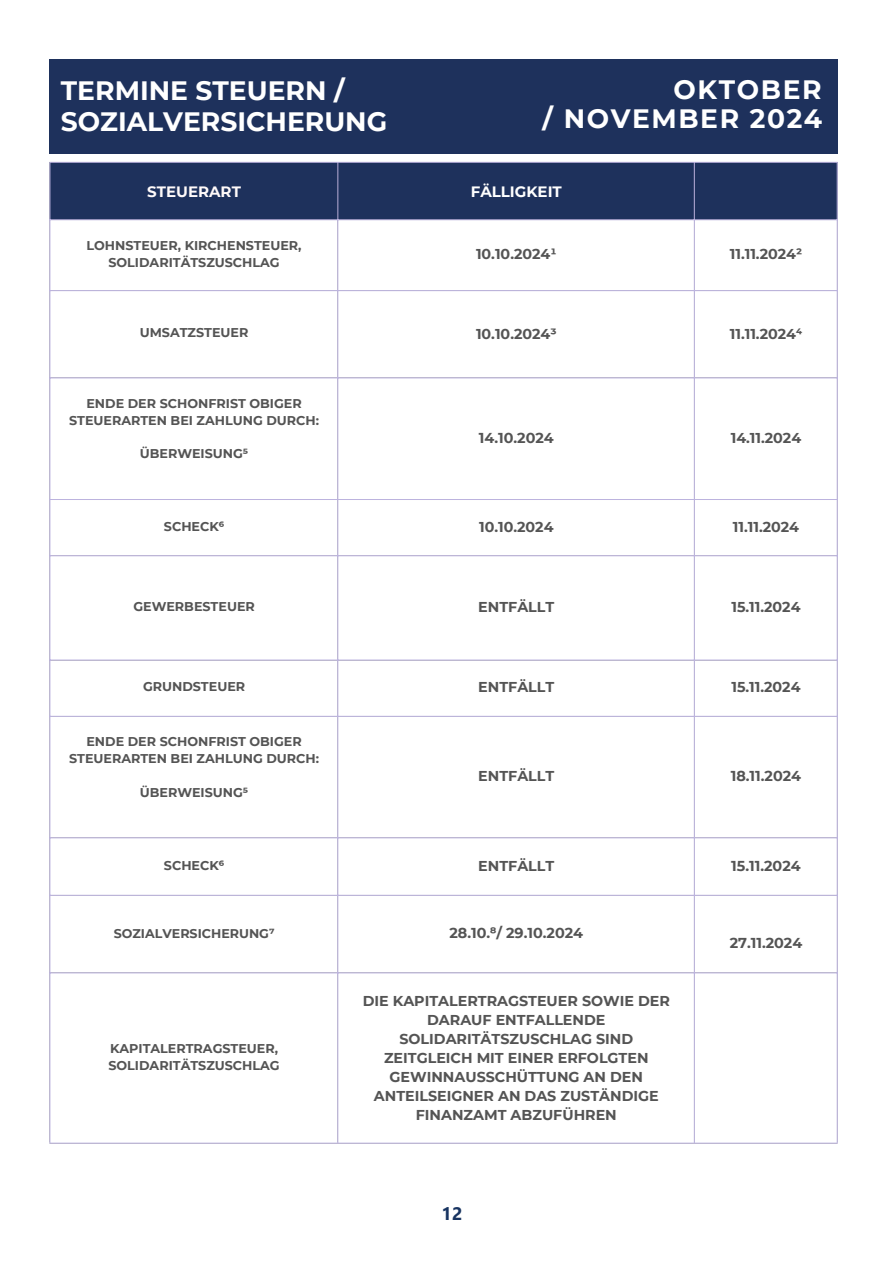
<style>
.page{position:relative;width:894px;height:1264px;background:#fff}
.page>*{position:absolute;margin:0;border:0;box-sizing:border-box;transform-origin:0 0}
.t1{font:700 26.55px/31.2px "Montserrat";color:#fff}
.t2{font:700 26.55px "Montserrat";letter-spacing:.06em;color:#fff}
.t3{font:700 18px "Ebrima";color:#183461}
.t4{font:700 15px "Montserrat";color:#fff}
.t5{font:700 15px "Montserrat";color:#fffafa}
.t6{font:700 14.4px "Montserrat";color:#545454}
.t7{font:700 14.25px/18.9px "Montserrat";color:#545454;text-align:center}
.t8{font:700 12.75px/16.8px "Montserrat";color:#545454;text-align:center}
.t9{font:700 12.6px "Montserrat";color:#545454}
</style>
<div class="page">
<div style="left:49px;top:59px;width:788px;height:94px;background:#1e315c"></div>
<div style="left:50px;top:163px;width:786px;height:56px;background:#1e315c"></div>
<hr style="left:49px;top:163px;width:1px;height:979px;background:#bcb3df">
<hr style="left:337px;top:163px;width:1px;height:979px;background:#bcb3df">
<hr style="left:693px;top:163px;width:1px;height:979px;background:#bcb3df">
<hr style="left:836px;top:163px;width:1px;height:979px;background:#bcb3df">
<hr style="left:49px;top:162px;width:788px;height:1px;background:#bcb3df">
<hr style="left:49px;top:219px;width:788px;height:1px;background:#bcb3df">
<hr style="left:49px;top:290px;width:788px;height:1px;background:#bcb3df">
<hr style="left:49px;top:377px;width:788px;height:1px;background:#bcb3df">
<hr style="left:49px;top:499px;width:788px;height:1px;background:#bcb3df">
<hr style="left:49px;top:555px;width:788px;height:1px;background:#bcb3df">
<hr style="left:49px;top:659px;width:788px;height:1px;background:#bcb3df">
<hr style="left:49px;top:716px;width:788px;height:1px;background:#bcb3df">
<hr style="left:49px;top:837px;width:788px;height:1px;background:#bcb3df">
<hr style="left:49px;top:894px;width:788px;height:1px;background:#bcb3df">
<hr style="left:49px;top:972px;width:788px;height:1px;background:#bcb3df">
<hr style="left:49px;top:1142px;width:788px;height:1px;background:#bcb3df">
<p class="t1" style="left:61px;top:75px;width:328px">TERMINE STEUERN /<br>SOZIALVERSICHERUNG</p>
<p class="t2" style="left:673px;top:73px;width:149px">OKTOBER</p>
<p class="t2" style="left:542px;top:102px;width:281px">/ NOVEMBER 2024</p>
<h1 class="t5" style="left:147px;top:182px;width:95px">STEUERART</h1>
<h1 class="t4" style="left:470px;top:182px;width:93px">FÄLLIGKEIT</h1>
<p class="t8" style="left:87px;top:237px;width:216px">LOHNSTEUER, KIRCHENSTEUER,</p>
<p class="t8" style="left:108px;top:253px;width:173px">SOLIDARITÄTSZUSCHLAG</p>
<p class="t7" style="left:476px;top:245px;width:82px">10.10.2024¹</p>
<p class="t7" style="left:729px;top:245px;width:74px">11.11.2024²</p>
<p class="t8" style="left:140px;top:324px;width:110px">UMSATZSTEUER</p>
<p class="t7" style="left:476px;top:324px;width:82px">10.10.2024³</p>
<p class="t7" style="left:729px;top:324px;width:74px">11.11.2024⁴</p>
<p class="t8" style="left:69px;top:395px;width:251px">ENDE DER SCHONFRIST OBIGER<br>STEUERARTEN BEI ZAHLUNG DURCH:</p>
<p class="t8" style="left:140px;top:445px;width:110px">ÜBERWEISUNG⁵</p>
<p class="t6" style="left:478px;top:429px;width:76px">14.10.2024</p>
<p class="t7" style="left:730px;top:428px;width:72px">14.11.2024</p>
<p class="t8" style="left:164px;top:517px;width:62px">SCHECK⁶</p>
<p class="t7" style="left:479px;top:517px;width:76px">10.10.2024</p>
<p class="t7" style="left:732px;top:517px;width:68px">11.11.2024</p>
<p class="t8" style="left:133px;top:598px;width:123px">GEWERBESTEUER</p>
<p class="t7" style="left:478px;top:597px;width:78px">ENTFÄLLT</p>
<p class="t7" style="left:731px;top:597px;width:71px">15.11.2024</p>
<p class="t8" style="left:143px;top:678px;width:104px">GRUNDSTEUER</p>
<p class="t7" style="left:478px;top:677px;width:78px">ENTFÄLLT</p>
<p class="t7" style="left:731px;top:677px;width:71px">15.11.2024</p>
<p class="t8" style="left:69px;top:733px;width:251px">ENDE DER SCHONFRIST OBIGER<br>STEUERARTEN BEI ZAHLUNG DURCH:</p>
<p class="t8" style="left:140px;top:783px;width:110px">ÜBERWEISUNG⁵</p>
<p class="t7" style="left:478px;top:766px;width:78px">ENTFÄLLT</p>
<p class="t6" style="left:730px;top:767px;width:72px">18.11.2024</p>
<p class="t8" style="left:164px;top:857px;width:62px">SCHECK⁶</p>
<p class="t7" style="left:478px;top:856px;width:78px">ENTFÄLLT</p>
<p class="t6" style="left:731px;top:857px;width:71px">15.11.2024</p>
<p class="t9" style="left:114px;top:925px;width:162px">SOZIALVERSICHERUNG⁷</p>
<p class="t6" style="left:449px;top:923px;width:135px">28.10.⁸/ 29.10.2024</p>
<p class="t8" style="left:110px;top:1040px;width:169px">KAPITALERTRAGSTEUER,</p>
<p class="t8" style="left:108px;top:1057px;width:173px">SOLIDARITÄTSZUSCHLAG</p>
<p class="t7" style="left:362px;top:991px;width:308px">DIE KAPITALERTRAGSTEUER SOWIE DER<br>DARAUF ENTFALLENDE<br>SOLIDARITÄTSZUSCHLAG SIND<br>ZEITGLEICH MIT EINER ERFOLGTEN<br>GEWINNAUSSCHÜTTUNG AN DEN<br>ANTEILSEIGNER AN DAS ZUSTÄNDIGE<br>FINANZAMT ABZUFÜHREN</p>
<h1 class="t3" style="left:441px;top:1202px;width:22px">12</h1>
<p class="t6" style="left:729px;top:934px;width:74px">27.11.2024</p>
</div>
